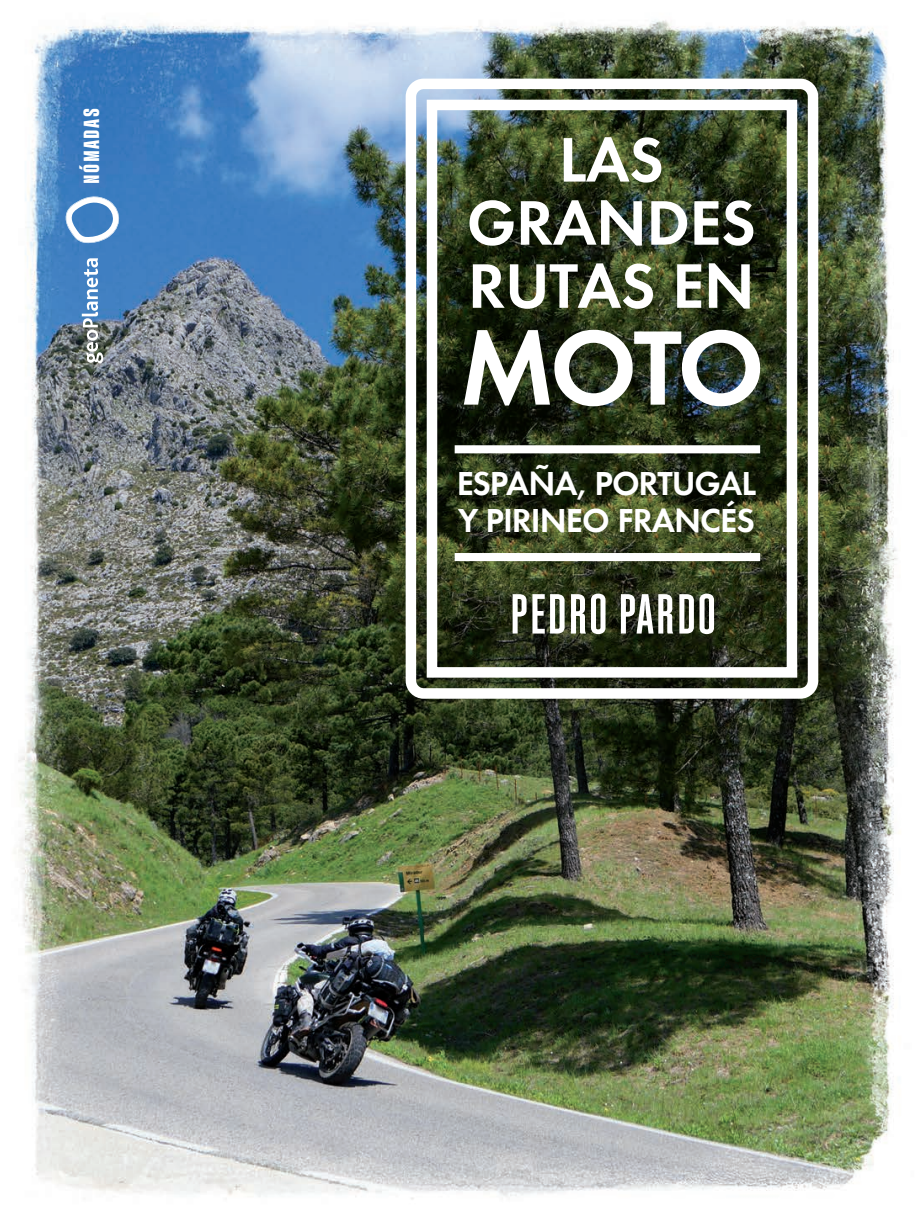
<style>
.page{position:relative;width:918px;height:1220px;background:#fff}
.page>*{position:absolute;margin:0;border:0;box-sizing:border-box;transform-origin:0 0}
.t1{font:97.12px "Futura ND Demibold";color:#fff}
.t2{font:57.75px/63.2px "Futura ND Demibold";letter-spacing:-.01em;color:#fff;text-align:center}
.t3{font:500 condensed 55.82px "Fixture";letter-spacing:.02em;color:#fff}
.t4{font:30.62px/37.8px "Futura ND Demibold";letter-spacing:-.03em;color:#fff}
.t5{font:700 condensed 21.7px "Fixture";letter-spacing:.07em;color:#fff}
</style>
<div class="page">
<img style="left:14px;top:20px;width:884px;height:1180px">
<svg style="left:82px;top:258px;width:21px;height:105px"></svg>
<svg style="left:65px;top:195px;width:55px;height:48px"></svg>
<div style="left:405px;top:79px;width:413px;height:620px;border:11px solid #fff;border-radius:13px"></div>
<div style="left:427px;top:100px;width:370px;height:578px;border:11px solid #fff"></div>
<div style="left:454px;top:553px;width:306px;height:8px;background:#fff"></div>
<div style="left:454px;top:445px;width:306px;height:8px;background:#fff"></div>
<p class="t5" style="left:78px;top:184px;width:77px;rotate:-90deg">NÓMADAS</p>
<h2 class="t2" style="left:466px;top:128px;width:291px">LAS<br>GRANDES<br>RUTAS EN</h2>
<h1 class="t1" style="left:459px;top:303px;width:307px">MOTO</h1>
<p class="t4" style="left:456px;top:464px;width:301px">ESPAÑA, PORTUGAL<br>Y PIRINEO FRANCÉS</p>
<h3 class="t3" style="left:509px;top:582px;width:208px">PEDRO PARDO</h3>
</div>
